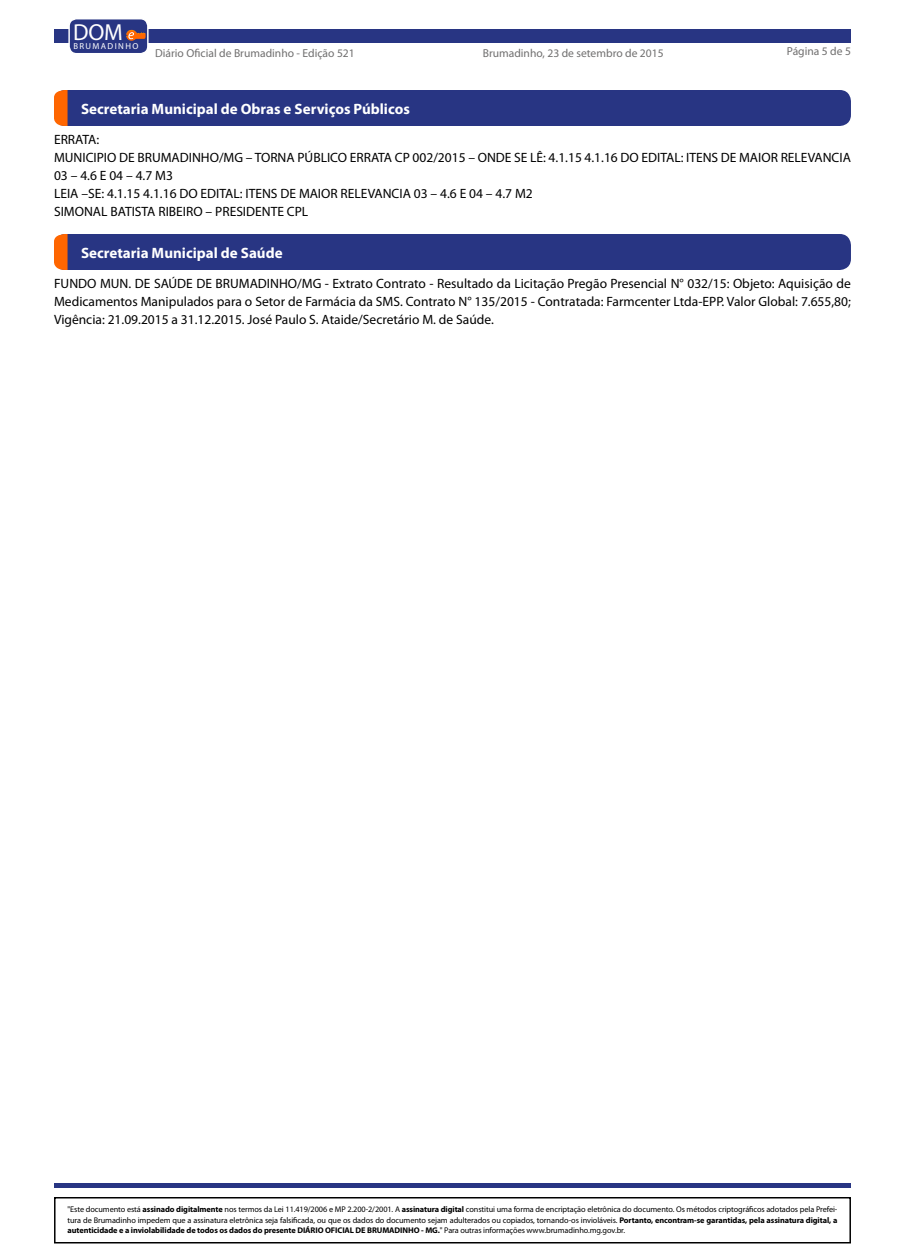
<style>
.page{position:relative;width:905px;height:1260px;background:#fff}
.page>*{position:absolute;margin:0;border:0;box-sizing:border-box;transform-origin:0 0}
.t1{font:23.25px "Myriad Pro";color:#fff}
.t2{font:700 15px "Myriad Pro";color:#fff}
.t3{font:13.5px/18px "Myriad Pro";color:#000}
.t4{font:11.55px "Myriad Pro";color:#706f6f}
.t5{font:8.7px "Myriad Pro";letter-spacing:.16em;color:#fff}
.t6{font:8.25px/10.5px "Myriad Pro";letter-spacing:-.01em;color:#000;text-align:justify}
.s1{font-weight:700}
</style>
<div class="page">
<div style="left:54px;top:29px;width:796px;height:14px;background:#283583"></div>
<hr style="left:55px;top:1184px;width:795px;height:4px;background:#283583">
<div style="left:54px;top:1197px;width:796px;height:47px;border:2px solid #000"></div>
<div style="left:69px;top:19px;width:79px;height:35px;background:#283583;border-radius:8px"></div>
<div style="left:68px;top:18px;width:80px;height:36px;border:1px solid #fff;border-radius:8px"></div>
<svg style="left:126px;top:30px;width:20px;height:11px"></svg>
<div style="left:54px;top:90px;width:796px;height:36px;background:#283583;border-radius:11px"></div>
<svg style="left:54px;top:90px;width:14px;height:36px"></svg>
<div style="left:54px;top:234px;width:796px;height:36px;background:#283583;border-radius:11px"></div>
<svg style="left:54px;top:234px;width:14px;height:36px"></svg>
<h1 class="t1" style="left:73px;top:17px;width:51px">DOM</h1>
<p class="t5" style="left:73px;top:40px;width:66px">BRUMADINHO</p>
<p class="t4" style="left:155px;top:46px;width:201px">Diário Oficial de Brumadinho - Edição 521</p>
<p class="t4" style="left:482px;top:46px;width:182px">Brumadinho, 23 de setembro de 2015</p>
<p class="t4" style="left:786px;top:44px;width:66px">Página 5 de 5</p>
<p class="t2" style="left:81px;top:99px;width:330px">Secretaria Municipal de Obras e Serviços Públicos</p>
<p class="t3" style="left:54px;top:130px;width:798px">ERRATA:<br>MUNICIPIO DE BRUMADINHO/MG – TORNA PÚBLICO ERRATA CP 002/2015 – ONDE SE LÊ: 4.1.15 4.1.16 DO EDITAL: ITENS DE MAIOR RELEVANCIA 03 – 4.6 E 04 – 4.7 M3<br>LEIA –SE: 4.1.15 4.1.16 DO EDITAL: ITENS DE MAIOR RELEVANCIA 03 – 4.6 E 04 – 4.7 M2<br>SIMONAL BATISTA RIBEIRO – PRESIDENTE CPL</p>
<p class="t2" style="left:81px;top:243px;width:203px">Secretaria Municipal de Saúde</p>
<p class="t3" style="left:54px;top:274px;width:798px;text-align:justify">FUNDO MUN. DE SAÚDE DE BRUMADINHO/MG - Extrato Contrato - Resultado da Licitação Pregão Presencial N° 032/15: Objeto: Aquisição de Medicamentos Manipulados para o Setor de Farmácia da SMS. Contrato N° 135/2015 - Contratada: Farmcenter Ltda-EPP. Valor Global: 7.655,80; Vigência: 21.09.2015 a 31.12.2015. José Paulo S. Ataide/Secretário M. de Saúde.</p>
<p class="t6" style="left:68px;top:1204px;width:771px">"Este documento está <span class="s1">assinado digitalmente</span> nos termos da Lei 11.419/2006 e MP 2.200-2/2001. A <span class="s1">assinatura digital</span> constitui uma forma de encriptação eletrônica do documento. Os métodos criptográficos adotados pela Prefei&shy;tura de Brumadinho impedem que a assinatura eletrônica seja falsificada, ou que os dados do documento sejam adulterados ou copiados, tornando-os invioláveis. <span class="s1">Portanto, encontram-se garantidas, pela assinatura digital, a autenticidade e a inviolabilidade de todos os dados do presente DIÁRIO OFICIAL DE BRUMADINHO - MG.</span>" Para outras informações www.brumadinho.mg.gov.br.</p>
</div>
